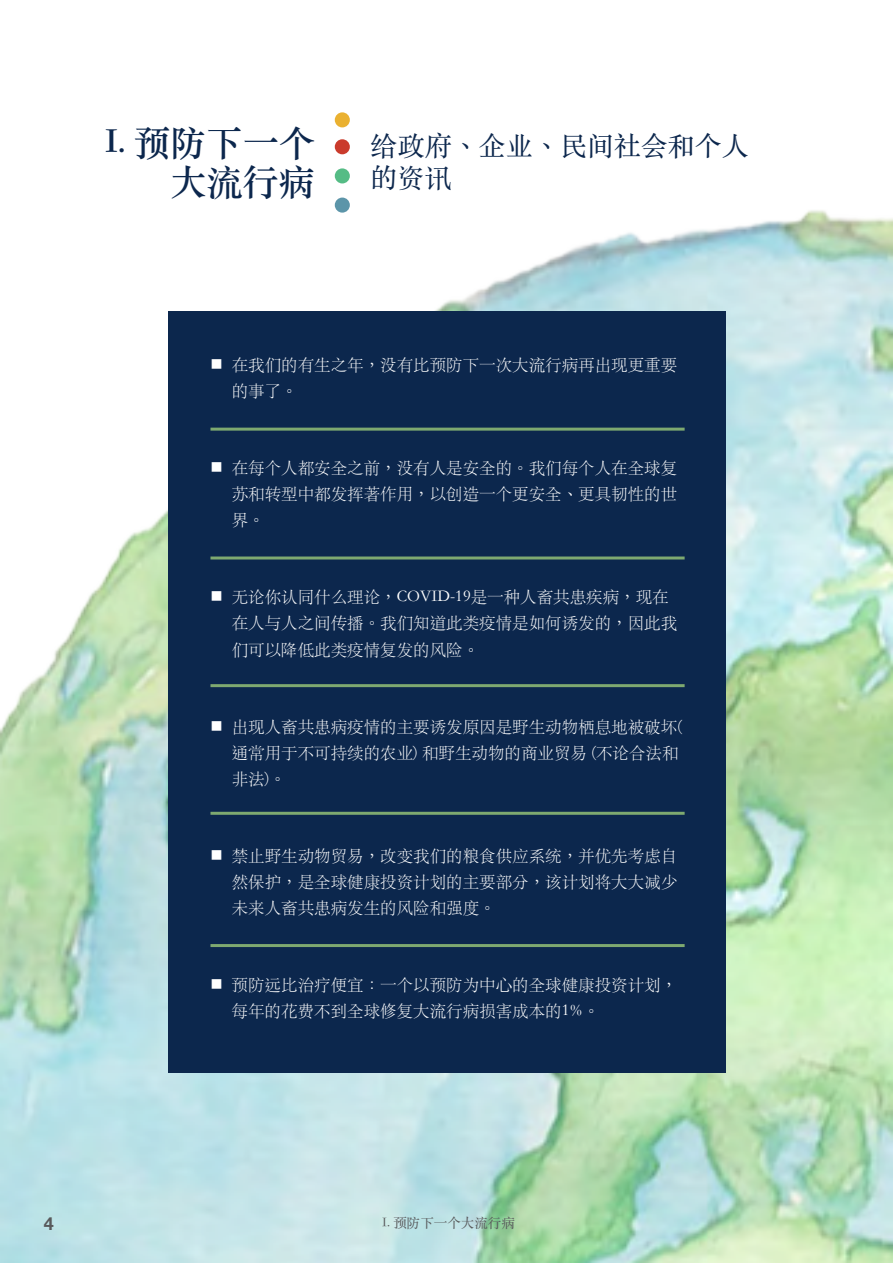
<style>
.page{position:relative;width:893px;height:1263px;background:#fff}
.page>*{position:absolute;margin:0;border:0;box-sizing:border-box;transform-origin:0 0}
.t1{font:36px/39px "ST Songti TC Bold";color:#0c274d;text-align:right}
.t2{font:27px/32.4px "ST Songti TC Regular";color:#0c274d}
.t3{font:700 18px "Helvetica Neue";color:#58595b}
.t4{font:16.5px/26.1px "ST Songti TC Light";color:#fff}
.t5{font:13.5px "ST Songti TC Regular";color:#58595b}
</style>
<div class="page">
<img style="left:0;top:139px;width:893px;height:1124px">
<div style="left:168px;top:311px;width:558px;height:761px;background:#0c274d"></div>
<hr style="left:210px;top:428px;width:475px;height:3px;background:#7ea970">
<hr style="left:210px;top:684px;width:475px;height:3px;background:#7ea970">
<hr style="left:210px;top:556px;width:475px;height:3px;background:#7ea970">
<hr style="left:210px;top:812px;width:475px;height:3px;background:#7ea970">
<hr style="left:210px;top:944px;width:475px;height:3px;background:#7ea970">
<div style="left:335px;top:112px;width:15px;height:15px;background:#eab131;border-radius:50%"></div>
<div style="left:335px;top:139px;width:15px;height:15px;background:#ca3b2c;border-radius:50%"></div>
<div style="left:335px;top:168px;width:15px;height:15px;background:#55bc85;border-radius:50%"></div>
<div style="left:335px;top:198px;width:15px;height:15px;background:#5c95a9;border-radius:50%"></div>
<h1 class="t1" style="left:105px;top:123px;width:211px">I. 预防下一个大流行病</h1>
<h2 class="t2" style="left:371px;top:128px;width:380px">给政府、企业、民间社会和个人的资讯</h2>
<p class="t4" style="left:232px;top:351px;width:447px;text-indent:-21px">■ 在我们的有生之年，没有比预防下一次大流行病再出现更重要的事了。</p>
<p class="t4" style="left:232px;top:454px;width:447px;text-align:justify;text-indent:-21px">■ 在每个人都安全之前，没有人是安全的。我们每个人在全球复苏和转型中都发挥著作用，以创造一个更安全、更具韧性的世界。</p>
<p class="t4" style="left:232px;top:583px;width:447px;text-indent:-21px">■ 无论你认同什么理论，COVID-19是一种人畜共患疾病，现在在人与人之间传播。我们知道此类疫情是如何诱发的，因此我们可以降低此类疫情复发的风险。</p>
<p class="t4" style="left:232px;top:712px;width:452px;text-indent:-21px">■ 出现人畜共患病疫情的主要诱发原因是野生动物栖息地被破坏(通常用于不可持续的农业) 和野生动物的商业贸易 (不论合法和非法)。</p>
<p class="t4" style="left:232px;top:842px;width:447px;text-align:justify;text-indent:-21px">■ 禁止野生动物贸易，改变我们的粮食供应系统，并优先考虑自然保护，是全球健康投资计划的主要部分，该计划将大大减少未来人畜共患病发生的风险和强度。</p>
<p class="t4" style="left:232px;top:971px;width:447px;text-indent:-21px">■ 预防远比治疗便宜：一个以预防为中心的全球健康投资计划，每年的花费不到全球修复大流行病损害成本的1%。</p>
<p class="t3" style="left:44px;top:1209px;width:12px">4</p>
<p class="t5" style="left:382px;top:1214px;width:134px">I. 预防下一个大流行病</p>
</div>
